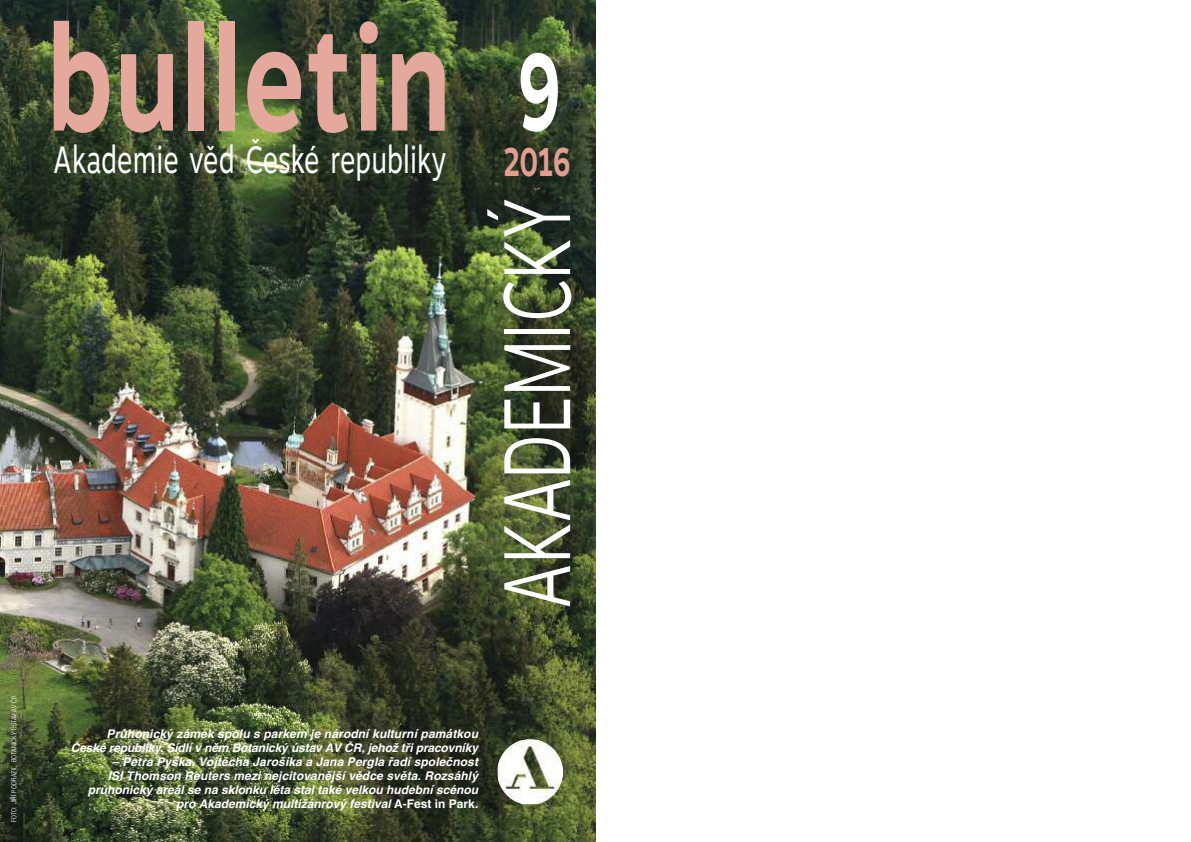
<style>
.page{position:relative;width:1191px;height:842px;background:#fff}
.page>*{position:absolute;margin:0;border:0;box-sizing:border-box;transform-origin:0 0}
.t1{font:146px "Motiva Sans Bold+KPUBAJ";color:#e5a89c;scale:.75 1}
.t2{font:94px "Motiva Sans Light+ACUHBA";letter-spacing:-.005em;color:#fff;scale:.7 1}
.t3{font:40px "Motiva Sans Bold+KPUBAJ";color:#e29e91;scale:.66 1}
.t4{font:38px "Motiva Sans Regular+NZYNWK";color:#fff;scale:.7 1}
.t5{font:12px/14px "Helvetica CE Bold Oblique+ENSZMY";letter-spacing:.01em;color:#fff;text-align:right}
.t6{font:12px/14px "Helvetica CE Bold Oblique+ENSZMY";letter-spacing:-.01em;color:#fff;text-align:right}
.t7{font:7px "Helvetica NCE Light Cond+EOELOZ";letter-spacing:.025em;color:#fff}
.s1{font-size:109px;color:#fff}
.s2{font-family:"Helvetica CE Bold+JMADWE"}
</style>
<div class="page">
<img style="left:0;top:0;width:595px;height:842px">
<img style="left:497px;top:739px;width:66px;height:65px">
<p class="t7" style="left:10px;top:822px;width:128px;rotate:-90deg">FOTO: JIŘÍ PODRAZIL, BOTANICKÝ ÚSTAV AV ČR</p>
<h1 class="t1" style="left:47px;top:21px;width:686px">bulletin <span class="s1">9</span></h1>
<h3 class="t3" style="left:503px;top:146px;width:105px">2016</h3>
<h3 class="t4" style="left:53px;top:145px;width:563px">Akademie věd České republiky</h3>
<h2 class="t2" style="left:499px;top:609px;width:592px;rotate:-90deg">AKADEMICKÝ</h2>
<p class="t6" style="left:71px;top:728px;width:408px">Průhonický zámek spolu s parkem je národní kulturní památkou<br>České republiky. Sídlí v něm Botanický ústav AV ČR, jehož tři pracovníky</p>
<p class="t5" style="left:88px;top:756px;width:392px">– Petra Pyška, Vojtěcha Jarošíka a Jana Pergla řadí společnost<br>ISI Thomson Reuters mezi nejcitovanější vědce světa. Rozsáhlý průhonický areál se na sklonku léta stal také velkou hudební scénou pro Akademický multižánrový festival <span class="s2">A-Fest in Park</span>.</p>
</div>
